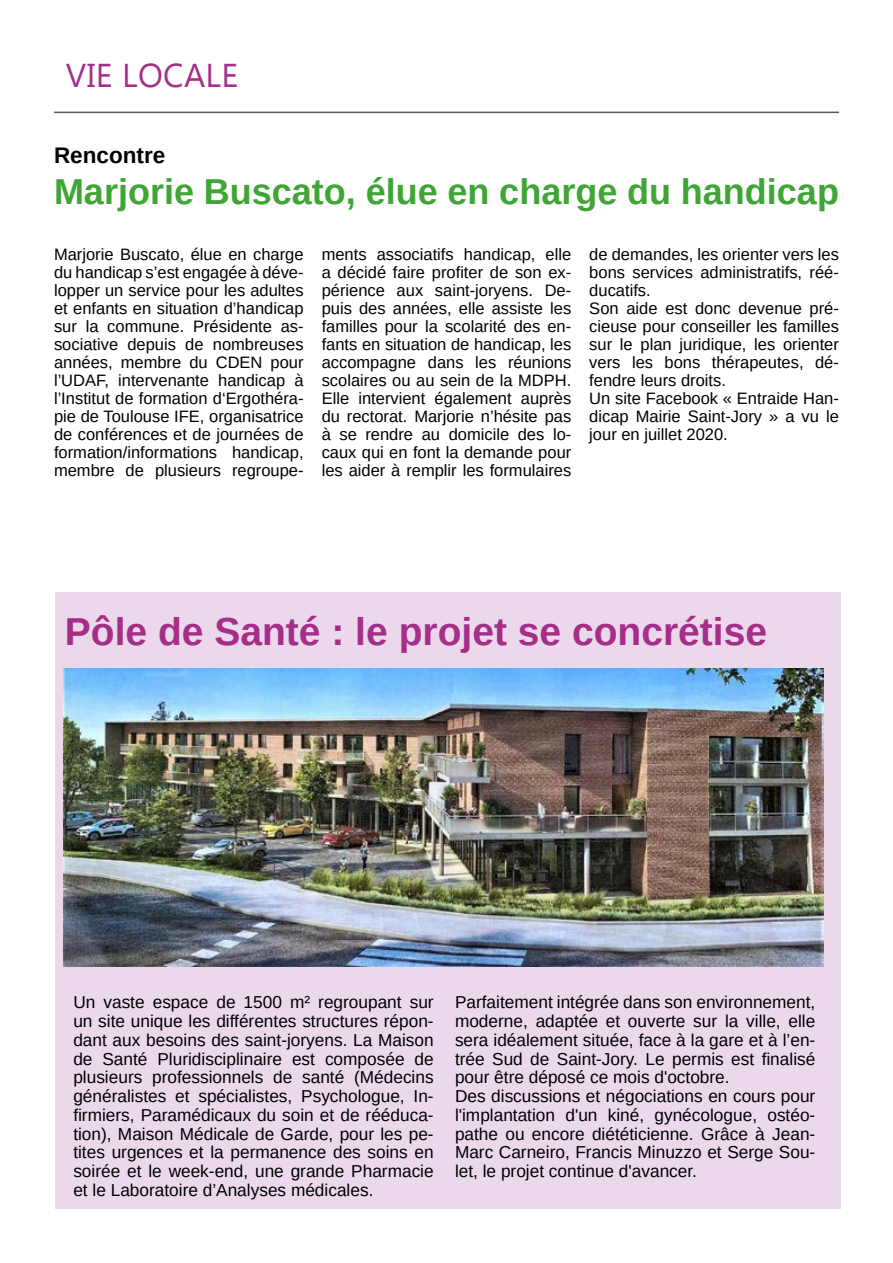
<style>
.page{position:relative;width:893px;height:1263px;background:#fff}
.page>*{position:absolute;margin:0;border:0;box-sizing:border-box;transform-origin:0 0}
.t1{font:700 39px "Arimo";color:#a52e88}
.t2{font:700 36px "Arimo";color:#3fa535}
.t3{font:33px "Gadugi";letter-spacing:.01em;color:#a52e88}
.t4{font:700 22.5px "Arimo";color:#000}
.t5{font:17.25px/18.8px "Arimo";color:#000;text-align:justify}
.t6{font:16.5px/18px "Arimo";color:#000;text-align:justify}
</style>
<div class="page">
<hr style="left:54px;top:112px;width:785px;height:1px;background:#575756">
<div style="left:55px;top:593px;width:786px;height:616px;background:#ebd9eb"></div>
<img style="left:64px;top:668px;width:759px;height:298px">
<h3 class="t3" style="left:66px;top:55px;width:174px">VIE LOCALE</h3>
<h3 class="t4" style="left:54px;top:140px;width:113px">Rencontre</h3>
<h2 class="t2" style="left:54px;top:166px;width:786px">Marjorie Buscato, élue en charge du handicap</h2>
<p class="t6" style="left:54px;top:245px;width:251px">Marjorie Buscato, élue en charge du handicap s’est engagée à déve&shy;lopper un service pour les adultes et enfants en situation d’handicap sur la commune. Présidente as&shy;sociative depuis de nombreuses années, membre du CDEN pour l’UDAF, intervenante handicap à l’Institut de formation d‘Ergothéra&shy;pie de Toulouse IFE, organisatrice de conférences et de journées de formation/informations handicap, membre de plusieurs regroupe-</p>
<p class="t6" style="left:322px;top:245px;width:251px">ments associatifs handicap, elle a décidé faire profiter de son ex&shy;périence aux saint-joryens. De&shy;puis des années, elle assiste les familles pour la scolarité des en&shy;fants en situation de handicap, les accompagne dans les réunions scolaires ou au sein de la MDPH.<br>Elle intervient également auprès du rectorat. Marjorie n’hésite pas à se rendre au domicile des lo&shy;caux qui en font la demande pour les aider à remplir les formulaires</p>
<p class="t6" style="left:589px;top:245px;width:251px;text-align:left">de demandes, les orienter vers les bons services administratifs, réé&shy;ducatifs.<br>Son aide est donc devenue pré&shy;cieuse pour conseiller les familles sur le plan juridique, les orienter vers les bons thérapeutes, dé&shy;fendre leurs droits.<br>Un site Facebook « Entraide Han&shy;dicap Mairie Saint-Jory » a vu le jour en juillet 2020.</p>
<h1 class="t1" style="left:65px;top:605px;width:704px">Pôle de Santé : le projet se concrétise</h1>
<p class="t5" style="left:73px;top:993px;width:362px">Un vaste espace de 1500 m² regroupant sur un site unique les différentes structures répon&shy;dant aux besoins des saint-joryens. La Maison de Santé Pluridisciplinaire est composée de plusieurs professionnels de santé (Médecins généralistes et spécialistes, Psychologue, In&shy;firmiers, Paramédicaux du soin et de rééduca&shy;tion), Maison Médicale de Garde, pour les pe&shy;tites urgences et la permanence des soins en soirée et le week-end, une grande Pharmacie et le Laboratoire d’Analyses médicales.</p>
<p class="t5" style="left:455px;top:993px;width:362px;text-align:left">Parfaitement intégrée dans son environnement, moderne, adaptée et ouverte sur la ville, elle sera idéalement située, face à la gare et à l’en&shy;trée Sud de Saint-Jory. Le permis est finalisé pour être déposé ce mois d'octobre.<br>Des discussions et négociations en cours pour l'implantation d'un kiné, gynécologue, ostéo&shy;pathe ou encore diététicienne. Grâce à Jean-Marc Carneiro, Francis Minuzzo et Serge Sou&shy;let, le projet continue d'avancer.</p>
</div>
